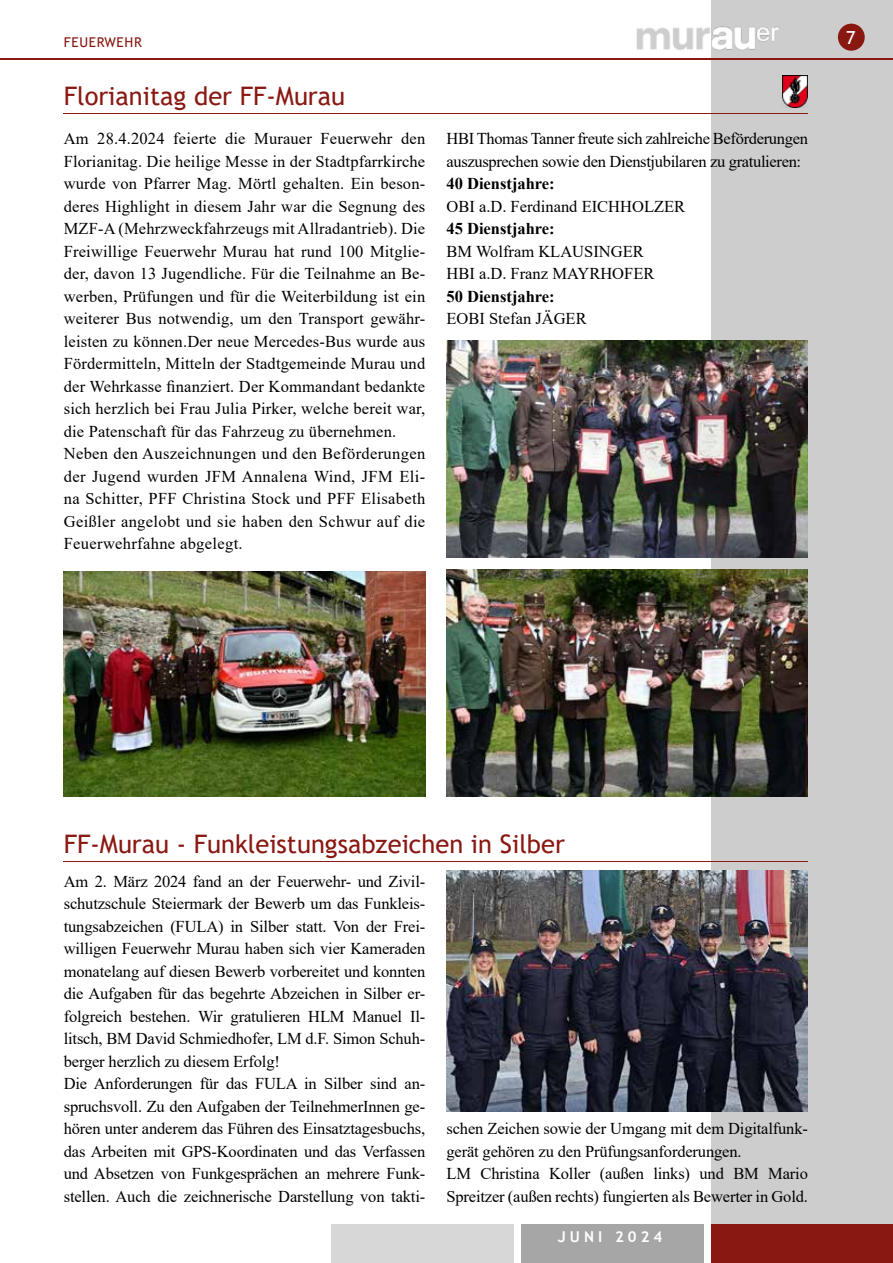
<style>
.page{position:relative;width:893px;height:1263px;background:#fff}
.page>*{position:absolute;margin:0;border:0;box-sizing:border-box;transform-origin:0 0}
.t1{font:25.5px "Trebuchet MS";color:#891811}
.t2{font:18px "Trebuchet MS";color:#fff}
.t3{font:16.5px/22.5px "Times New Roman";letter-spacing:-.01em;color:#000}
.t4{font:16.5px/22.5px "Times New Roman";letter-spacing:.01em;color:#000}
.t5{font:700 16.5px "Times New Roman";color:#000}
.t6{font:700 15px "Trebuchet MS";letter-spacing:.27em;color:#fff}
.t7{font:13.5px "Trebuchet MS";letter-spacing:.05em;color:#891811}
</style>
<div class="page">
<div style="left:711px;top:0;width:182px;height:1263px;background:#cdcdcd"></div>
<div style="left:521px;top:1224px;width:182px;height:39px;background:#a6a6a6"></div>
<div style="left:332px;top:1224px;width:182px;height:39px;background:#d7d7d7"></div>
<hr style="left:0;top:58px;width:893px;height:2px;background:#891811">
<div style="left:711px;top:1224px;width:182px;height:39px;background:#891811"></div>
<div style="left:838px;top:24px;width:27px;height:27px;background:#891811;border-radius:50%"></div>
<img style="left:636px;top:27px;width:74px;height:23px">
<img style="left:712px;top:26px;width:68px;height:24px">
<hr style="left:64px;top:113px;width:744px;height:1px;background:#891811">
<hr style="left:64px;top:861px;width:744px;height:1px;background:#891811">
<img style="left:446px;top:340px;width:362px;height:217px">
<img style="left:446px;top:569px;width:362px;height:228px">
<img style="left:64px;top:572px;width:361px;height:224px">
<img style="left:446px;top:871px;width:362px;height:241px">
<img style="left:782px;top:76px;width:26px;height:32px">
<p class="t7" style="left:64px;top:34px;width:80px">FEUERWEHR</p>
<p class="t2" style="left:846px;top:26px;width:11px">7</p>
<h1 class="t1" style="left:64px;top:80px;width:283px">Florianitag der FF-Murau</h1>
<p class="t4" style="left:64px;top:127px;width:363px">Am 28.4.2024 feierte die Murauer Feuerwehr den Florianitag. Die heilige Messe in der Stadtpfarrkirche wurde von Pfarrer Mag. Mörtl gehalten. Ein beson&shy;deres Highlight in diesem Jahr war die Segnung des MZF-A (Mehrzweckfahrzeugs mit Allradantrieb). Die Freiwillige Feuerwehr Murau hat rund 100 Mitglie&shy;der, davon 13 Jugendliche. Für die Teilnahme an Be&shy;werben, Prüfungen und für die Weiterbildung ist ein weiterer Bus notwendig, um den Transport gewähr&shy;leisten zu können.Der neue Mercedes-Bus wurde aus Fördermitteln, Mitteln der Stadtgemeinde Murau und der Wehrkasse finanziert. Der Kommandant bedankte sich herzlich bei Frau Julia Pirker, welche bereit war, die Patenschaft für das Fahrzeug zu übernehmen.<br>Neben den Auszeichnungen und den Beförderungen der Jugend wurden JFM Annalena Wind, JFM Eli&shy;na Schitter, PFF Christina Stock und PFF Elisabeth Geißler angelobt und sie haben den Schwur auf die Feuerwehrfahne abgelegt.</p>
<p class="t3" style="left:446px;top:127px;width:363px">HBI Thomas Tanner freute sich zahlreiche Beförderungen auszusprechen sowie den Dienstjubilaren zu gratulieren:</p>
<p class="t5" style="left:446px;top:172px;width:110px">40 Dienstjahre:</p>
<p class="t3" style="left:446px;top:194px;width:240px">OBI a.D. Ferdinand EICHHOLZER</p>
<p class="t5" style="left:446px;top:217px;width:110px">45 Dienstjahre:</p>
<p class="t3" style="left:446px;top:239px;width:209px">BM Wolfram KLAUSINGER<br>HBI a.D. Franz MAYRHOFER</p>
<p class="t5" style="left:446px;top:284px;width:110px">50 Dienstjahre:</p>
<p class="t3" style="left:446px;top:307px;width:142px">EOBI Stefan JÄGER</p>
<h1 class="t1" style="left:64px;top:828px;width:503px">FF-Murau - Funkleistungsabzeichen in Silber</h1>
<p class="t3" style="left:64px;top:869px;width:363px">Am 2. März 2024 fand an der Feuerwehr- und Zivil&shy;schutzschule Steiermark der Bewerb um das Funkleis&shy;tungsabzeichen (FULA) in Silber statt. Von der Frei&shy;willigen Feuerwehr Murau haben sich vier Kameraden monatelang auf diesen Bewerb vorbereitet und konnten die Aufgaben für das begehrte Abzeichen in Silber er&shy;folgreich bestehen. Wir gratulieren HLM Manuel Il&shy;litsch, BM David Schmiedhofer, LM d.F. Simon Schuh&shy;berger herzlich zu diesem Erfolg!<br>Die Anforderungen für das FULA in Silber sind an&shy;spruchsvoll. Zu den Aufgaben der TeilnehmerInnen ge&shy;hören unter anderem das Führen des Einsatztagesbuchs, das Arbeiten mit GPS-Koordinaten und das Verfassen und Absetzen von Funkgesprächen an mehrere Funk&shy;stellen. Auch die zeichnerische Darstellung von takti-</p>
<p class="t3" style="left:446px;top:1117px;width:363px">schen Zeichen sowie der Umgang mit dem Digitalfunk&shy;gerät gehören zu den Prüfungsanforderungen.<br>LM Christina Koller (außen links) und BM Mario Spreitzer (außen rechts) fungierten als Bewerter in Gold.</p>
<p class="t6" style="left:558px;top:1227px;width:106px">JUNI 2024</p>
</div>
